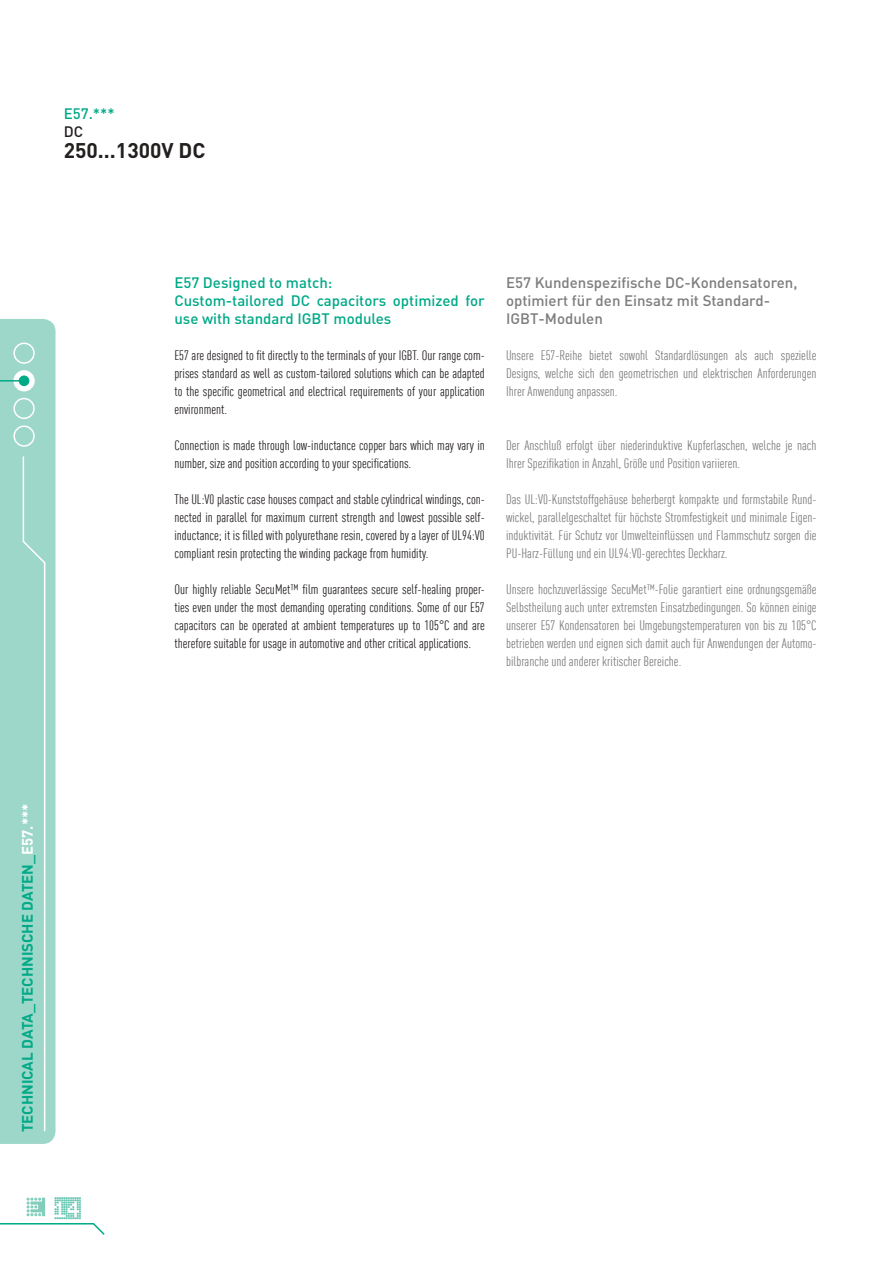
<style>
.page{position:relative;width:893px;height:1263px;background:#fff}
.page>*{position:absolute;margin:0;border:0;box-sizing:border-box;transform-origin:0 0}
.t1{font:22.5px "Dot Matrix Grid";color:#62c5b0}
.t2{font:21px "DIN Bold";color:#241f1f}
.t3{font:15px/18px "DIN Medium";color:#00a987}
.t4{font:15px/18px "DIN Medium";color:#7d7c7e}
.t5{font:15px "DIN Bold";color:#00a987}
.t6{font:15px "DIN Medium";color:#241f1f}
.t7{font:13.5px/18px "DIN Cond";color:#241f1f;text-align:justify}
.t8{font:13.5px/18px "DIN Cond";color:#7d7c7e;text-align:justify}
.s1{color:#fff}
</style>
<div class="page">
<svg style="left:0;top:1223px;width:105px;height:12px"></svg>
<div style="left:26px;top:1197px;width:22px;height:22px;background:linear-gradient(to right,#fff,#fff)"></div>
<svg style="left:27px;top:1197px;width:18px;height:19px"></svg>
<div style="left:0;top:319px;width:56px;height:825px;background:#9dd7c9"></div>
<div style="left:13px;top:342px;width:22px;height:22px;border:2px solid #fff;border-radius:50%"></div>
<div style="left:14px;top:371px;width:20px;height:20px;background:#fff;border-radius:50%"></div>
<div style="left:13px;top:370px;width:22px;height:21px;border:2px solid #fff;border-radius:50%"></div>
<div style="left:13px;top:398px;width:22px;height:21px;border:2px solid #fff;border-radius:50%"></div>
<div style="left:13px;top:425px;width:22px;height:22px;border:2px solid #fff;border-radius:50%"></div>
<div style="left:19px;top:375px;width:10px;height:11px;background:#00a987;border-radius:50%"></div>
<hr style="left:0;top:380px;width:24px;height:2px;background:#00a987">
<div style="left:22px;top:455px;width:24px;height:678px;background:#9dd7c9"></div>
<p class="t3" style="left:64px;top:104px;width:53px">E57.***</p>
<p class="t6" style="left:64px;top:122px;width:21px">DC</p>
<h2 class="t2" style="left:64px;top:136px;width:143px">250...1300V DC</h2>
<p class="t3" style="left:174px;top:273px;width:312px">E57 Designed to match:<br>Custom-tailored DC capacitors optimized for use with standard I GBT modules</p>
<p class="t7" style="left:174px;top:346px;width:312px">E57 are designed to fit directly to the terminals of your IGBT. Our range com&shy;prises standard as well as custom-tailored solutions which can be adapted to the specific geometrical and electrical requirements of your application environment.</p>
<p class="t7" style="left:174px;top:436px;width:312px">Connection is made through low-inductance copper bars which may vary in number, size and position according to your specifications.</p>
<p class="t7" style="left:174px;top:490px;width:312px">The UL:V0 plastic case houses compact and stable cylindrical windings, con&shy;nected in parallel for maximum current strength and lowest possible self&shy;inductance; it is filled with polyurethane resin, covered by a layer of UL94:V0 compliant resin protecting the winding package from humidity.</p>
<p class="t7" style="left:174px;top:580px;width:312px">Our highly reliable SecuMet™ film guarantees secure self-healing proper&shy;ties even under the most demanding operating conditions. Some of our E57 capacitors can be operated at ambient temperatures up to 105°C and are therefore suitable for usage in automotive and other critical applications.</p>
<p class="t4" style="left:506px;top:273px;width:293px">E57 Kundenspezifische DC-Kondensatoren, optimiert für den Einsatz mit Standard-<br>IGBT-Modulen</p>
<p class="t8" style="left:506px;top:346px;width:312px">Unsere E57-Reihe bietet sowohl Standardlösungen als auch spezielle Designs, welche sich den geometrischen und elektrischen Anforderungen Ihrer Anwendung anpassen.</p>
<p class="t8" style="left:506px;top:436px;width:312px">Der Anschluß erfolgt über niederinduktive Kupferlaschen, welche je nach<br>Ihrer Spezifikation in Anzahl, Größe und Position variieren.</p>
<p class="t8" style="left:506px;top:490px;width:312px">Das UL:V0-Kunststoffgehäuse beherbergt kompakte und formstabile Rund&shy;wickel, parallelgeschaltet für höchste Stromfestigkeit und minimale Eigen&shy;induktivität. Für Schutz vor Umwelteinflüssen und Flammschutz sorgen die PU-Harz-Füllung und ein UL94:V0-gerechtes Deckharz.</p>
<p class="t8" style="left:506px;top:580px;width:312px">Unsere hochzuverlässige SecuMet™-Folie garantiert eine ordnungsgemäße Selbstheilung auch unter extremsten Einsatzbedingungen. So können einige unserer E57 Kondensatoren bei Umgebungstemperaturen von bis zu 105°C betrieben werden und eignen sich damit auch für Anwendungen der Automo&shy;bilbranche und anderer kritischer Bereiche.</p>
<p class="t5" style="left:17px;top:1132px;width:331px;rotate:-90deg">TECHNICAL DATA_TECHNISCHE DATEN_<span class="s1">E57.***</span></p>
<h1 class="t1" style="left:54px;top:1197px;width:28px">14</h1>
</div>
